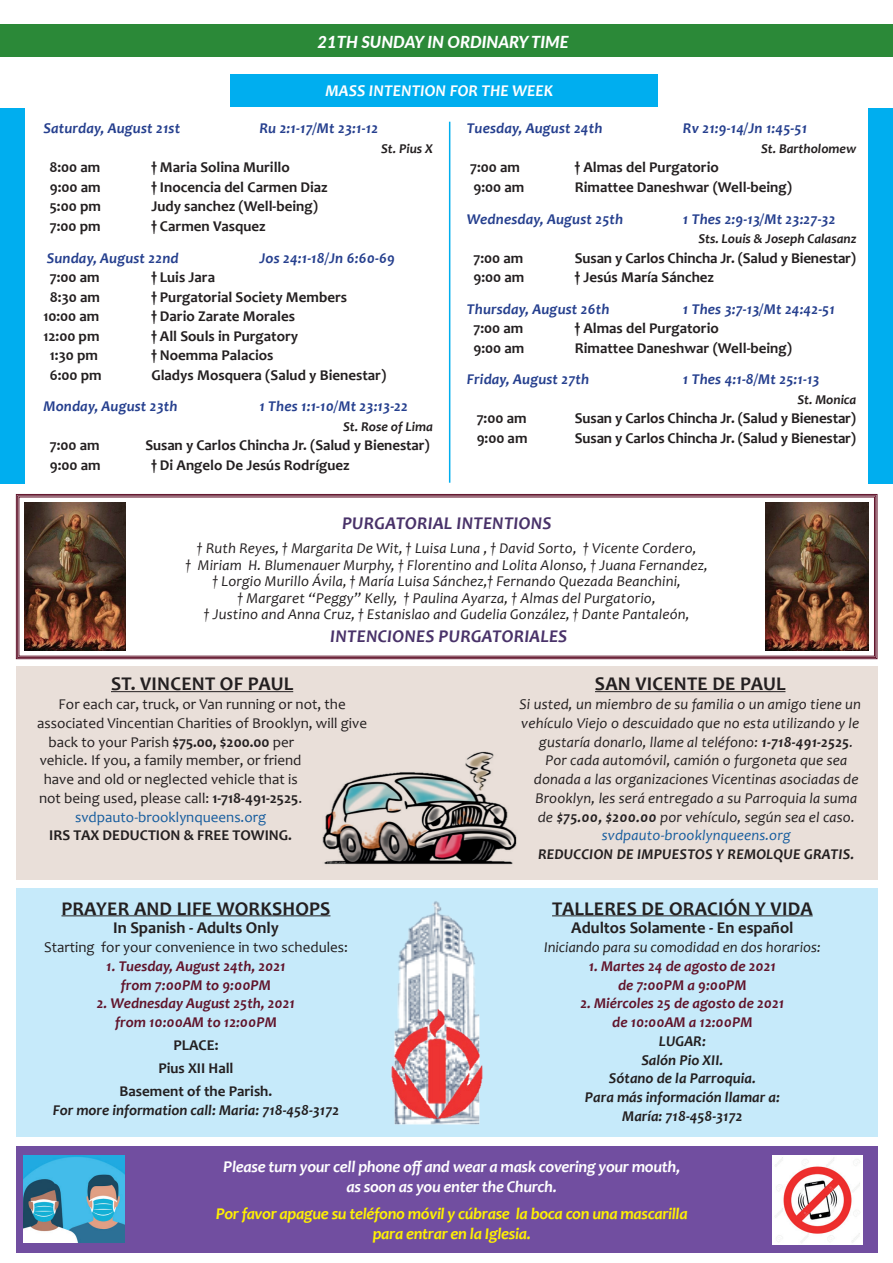
<style>
.page{position:relative;width:893px;height:1263px;background:#fff}
.page>*{position:absolute;margin:0;border:0;box-sizing:border-box;transform-origin:0 0}
.t1{font:700 19.5px "Candara";letter-spacing:.01em;color:#231f20}
.t2{font:italic 700 18px "Candara";letter-spacing:.01em;color:#493269}
.t3{font:italic 700 16.5px/19.8px "Candara";letter-spacing:-.02em;color:#fff;text-align:center}
.t4{font:italic 700 16.5px/19.8px "Candara";letter-spacing:-.02em;color:#fff101;text-align:center}
.t5{font:700 16.5px "Candara";color:#231f20}
.t6{font:italic 800 16.5px "Lato";color:#fff}
.t7{font:italic 700 16.5px "Candara";color:#fff}
.t8{font:700 15px/23px "Candara";color:#231f20;text-align:center}
.t9{font:italic 15px/16.5px "Candara";letter-spacing:.01em;color:#231f20;text-align:center}
.t10{font:italic 700 15px "Candara";letter-spacing:.01em;color:#253f8e}
.t11{font:15px "Candara";color:#231f20}
.t12{font:italic 700 15px/18.8px "Candara";color:#61142b;text-align:center}
.t13{font:italic 700 15px/18.8px "Candara";color:#231f20;text-align:center}
.t14{font:italic 15px "Candara";letter-spacing:.01em;color:#175d9e}
.t15{font:15px "Candara";color:#175d9e}
.t16{font:italic 700 13.5px "Candara";color:#231f20}
.s1{font-weight:700}
</style>
<div class="page">
<div style="left:230px;top:74px;width:427px;height:33px;background:#00aeef"></div>
<div style="left:0;top:108px;width:25px;height:376px;background:#00aeef"></div>
<div style="left:868px;top:108px;width:25px;height:376px;background:#00aeef"></div>
<hr style="left:449px;top:122px;width:1px;height:361px;background:#00aeef">
<svg style="left:16px;top:494px;width:861px;height:165px"></svg>
<div style="left:17px;top:495px;width:859px;height:163px;border:1px solid #61142b"></div>
<img style="left:25px;top:503px;width:100px;height:148px">
<img style="left:765px;top:503px;width:103px;height:148px">
<div style="left:16px;top:1145px;width:861px;height:107px;background:#714ea0"></div>
<img style="left:24px;top:1156px;width:100px;height:86px">
<img style="left:773px;top:1155px;width:89px;height:89px">
<div style="left:0;top:24px;width:893px;height:33px;background:#2b8938"></div>
<div style="left:16px;top:889px;width:861px;height:248px;background:#c6eafa"></div>
<hr style="left:552px;top:915px;width:261px;height:1px;background:#231f20">
<hr style="left:61px;top:915px;width:269px;height:1px;background:#231f20">
<img style="left:395px;top:901px;width:84px;height:224px">
<img style="left:391px;top:1003px;width:92px;height:121px">
<div style="left:16px;top:667px;width:861px;height:213px;background:#e9dfd9"></div>
<hr style="left:595px;top:691px;width:190px;height:1px;background:#231f20">
<hr style="left:111px;top:691px;width:182px;height:1px;background:#231f20">
<img style="left:322px;top:751px;width:195px;height:114px">
<p class="t6" style="left:318px;top:29px;width:253px">21TH SUNDAY IN ORDINARY TIME</p>
<p class="t7" style="left:326px;top:81px;width:229px">MASS INTENTION FOR THE WEEK</p>
<p class="t10" style="left:43px;top:119px;width:138px">Saturday, August 21st</p>
<p class="t10" style="left:259px;top:119px;width:120px">Ru 2:1-17/Mt 23:1-12</p>
<p class="t16" style="left:381px;top:140px;width:53px">St. Pius X</p>
<p class="t8" style="left:49px;top:156px;width:52px">8:00 am</p>
<p class="t8" style="left:151px;top:156px;width:140px">† Maria Solina Murillo</p>
<p class="t8" style="left:50px;top:175px;width:52px">9:00 am</p>
<p class="t8" style="left:151px;top:175px;width:178px">† Inocencia del Carmen Diaz</p>
<p class="t8" style="left:50px;top:195px;width:53px">5:00 pm</p>
<p class="t8" style="left:151px;top:195px;width:168px">Judy sanchez (Well-being)</p>
<p class="t8" style="left:50px;top:214px;width:52px">7:00 pm</p>
<p class="t8" style="left:151px;top:214px;width:116px">† Carmen Vasquez</p>
<p class="t10" style="left:47px;top:248px;width:134px">Sunday, August 22nd</p>
<p class="t10" style="left:259px;top:248px;width:137px">Jos 24:1-18/Jn 6:60-69</p>
<p class="t8" style="left:50px;top:265px;width:51px">7:00 am</p>
<p class="t8" style="left:151px;top:265px;width:65px">† Luis Jara</p>
<p class="t8" style="left:50px;top:285px;width:51px">8:30 am</p>
<p class="t8" style="left:151px;top:285px;width:197px">† Purgatorial Society Members</p>
<p class="t8" style="left:43px;top:304px;width:57px">10:00 am</p>
<p class="t8" style="left:151px;top:304px;width:145px">† Dario Zarate Morales</p>
<p class="t8" style="left:43px;top:324px;width:58px">12:00 pm</p>
<p class="t8" style="left:151px;top:324px;width:148px">† All Souls in Purgatory</p>
<p class="t8" style="left:50px;top:343px;width:49px">1:30 pm</p>
<p class="t8" style="left:151px;top:343px;width:124px">† Noemma Palacios</p>
<p class="t8" style="left:50px;top:363px;width:53px">6:00 pm</p>
<p class="t8" style="left:151px;top:363px;width:236px">Gladys Mosquera (Salud y Bienestar)</p>
<p class="t10" style="left:43px;top:397px;width:136px">Monday, August 23th</p>
<p class="t10" style="left:259px;top:397px;width:150px">1 Thes 1:1-10/Mt 23:13-22</p>
<p class="t16" style="left:343px;top:418px;width:91px">St. Rose of Lima</p>
<p class="t8" style="left:50px;top:433px;width:51px">7:00 am</p>
<p class="t8" style="left:145px;top:433px;width:286px">Susan y Carlos Chincha Jr. (Salud y Bienestar)</p>
<p class="t8" style="left:50px;top:453px;width:52px">9:00 am</p>
<p class="t8" style="left:151px;top:453px;width:200px">† Di Angelo De Jesús Rodríguez</p>
<p class="t10" style="left:467px;top:119px;width:137px">Tuesday, August 24th</p>
<p class="t10" style="left:683px;top:119px;width:126px">Rv 21:9-14/Jn 1:45-51</p>
<p class="t16" style="left:761px;top:140px;width:97px">St. Bartholomew</p>
<p class="t8" style="left:470px;top:156px;width:51px">7:00 am</p>
<p class="t8" style="left:575px;top:156px;width:145px">† Almas del Purgatorio</p>
<p class="t8" style="left:473px;top:175px;width:52px">9:00 am</p>
<p class="t8" style="left:575px;top:175px;width:219px">Rimattee Daneshwar (Well-being)</p>
<p class="t10" style="left:467px;top:209px;width:158px">Wednesday, August 25th</p>
<p class="t10" style="left:683px;top:209px;width:154px">1 Thes 2:9-13/Mt 23:27-32</p>
<p class="t16" style="left:698px;top:230px;width:160px">Sts. Louis &amp; Joseph Calasanz</p>
<p class="t8" style="left:473px;top:246px;width:51px">7:00 am</p>
<p class="t8" style="left:575px;top:246px;width:283px">Susan y Carlos Chincha Jr. (Salud y Bienestar)</p>
<p class="t8" style="left:473px;top:265px;width:52px">9:00 am</p>
<p class="t8" style="left:575px;top:265px;width:141px">† Jesús María Sánchez</p>
<p class="t10" style="left:467px;top:299px;width:144px">Thursday, August 26th</p>
<p class="t10" style="left:683px;top:299px;width:154px">1 Thes 3:7-13/Mt 24:42-51</p>
<p class="t8" style="left:473px;top:316px;width:51px">7:00 am</p>
<p class="t8" style="left:575px;top:316px;width:145px">† Almas del Purgatorio</p>
<p class="t8" style="left:473px;top:336px;width:52px">9:00 am</p>
<p class="t8" style="left:575px;top:336px;width:219px">Rimattee Daneshwar (Well-being)</p>
<p class="t10" style="left:467px;top:370px;width:124px">Friday, August 27th</p>
<p class="t10" style="left:683px;top:370px;width:138px">1 Thes 4:1-8/Mt 25:1-13</p>
<p class="t16" style="left:797px;top:391px;width:61px">St. Monica</p>
<p class="t8" style="left:477px;top:406px;width:51px">7:00 am</p>
<p class="t8" style="left:575px;top:406px;width:283px">Susan y Carlos Chincha Jr. (Salud y Bienestar)</p>
<p class="t8" style="left:477px;top:426px;width:52px">9:00 am</p>
<p class="t8" style="left:575px;top:426px;width:283px">Susan y Carlos Chincha Jr. (Salud y Bienestar)</p>
<p class="t2" style="left:342px;top:512px;width:211px">PURGATORIAL INTENTIONS</p>
<p class="t9" style="left:186px;top:540px;width:523px">† Ruth Reyes, † Margarita De Wit, † Luisa Luna , † David Sorto, † Vicente Cordero,<br>† Miriam H. Blumenauer Murphy, † Florentino and Lolita Alonso, † Juana Fernandez, † Lorgio Murillo Ávila, † María Luisa Sánchez,† Fernando Quezada Beanchini,<br>† Margaret “Peggy” Kelly, † Paulina Ayarza, † Almas del Purgatorio,<br>† Justino and Anna Cruz, † Estanislao and Gudelia González, † Dante Pantaleón,</p>
<p class="t2" style="left:330px;top:624px;width:239px">INTENCIONES PURGATORIALES</p>
<h1 class="t1" style="left:111px;top:672px;width:184px">ST. VINCENT OF PAUL</h1>
<p class="t11" style="left:59px;top:695px;width:289px">For each car, truck, or Van running or not, the</p>
<p class="t11" style="left:37px;top:714px;width:331px">associated Vincentian Charities of Brooklyn, will give</p>
<p class="t11" style="left:48px;top:732px;width:247px">back to your Parish <span class="s1">$75.00, $200.00</span> per</p>
<p class="t11" style="left:40px;top:751px;width:263px">vehicle. If you, a family member, or friend</p>
<p class="t11" style="left:44px;top:770px;width:255px">have and old or neglected vehicle that is</p>
<p class="t11" style="left:39px;top:789px;width:265px">not being used, please call: <span class="s1">1-718-491-2525</span>.</p>
<p class="t15" style="left:75px;top:807px;width:193px">svdpauto-brooklynqueens.org</p>
<p class="t8" style="left:49px;top:824px;width:244px">IRS TAX DEDUCTION &amp; FREE TOWING.</p>
<h1 class="t1" style="left:61px;top:896px;width:271px">PRAYER AND LIFE WORKSHOPS</h1>
<p class="t5" style="left:113px;top:918px;width:167px">In Spanish - Adults Only</p>
<p class="t11" style="left:44px;top:938px;width:305px">Starting for your convenience in two schedules:</p>
<p class="t12" style="left:106px;top:956px;width:181px">1. Tuesday, August 24th, 2021 from 7:00PM to 9:00PM</p>
<p class="t12" style="left:97px;top:994px;width:200px">2. Wednesday August 25th, 2021 from 10:00AM to 12:00PM</p>
<p class="t8" style="left:120px;top:1033px;width:154px">PLACE:<br>Pius XII Hall<br>Basement of the Parish.</p>
<p class="t13" style="left:53px;top:1100px;width:288px">For more information call: Maria: 718-458-3172</p>
<h1 class="t1" style="left:595px;top:672px;width:192px">SAN VICENTE DE PAUL</h1>
<p class="t9" style="left:519px;top:696px;width:343px">Si usted, un miembro de su familia o un amigo tiene un</p>
<p class="t9" style="left:521px;top:715px;width:340px">vehículo Viejo o descuidado que no esta utilizando y le</p>
<p class="t9" style="left:539px;top:733px;width:315px">gustaría donarlo, llame al teléfono: <span class="s1">1-718-491-2525</span>.</p>
<p class="t9" style="left:545px;top:752px;width:303px">Por cada automóvil, camión o furgoneta que sea</p>
<p class="t9" style="left:534px;top:771px;width:326px">donada a las organizaciones Vicentinas asociadas de</p>
<p class="t9" style="left:535px;top:790px;width:323px">Brooklyn, les será entregado a su Parroquia la suma</p>
<p class="t9" style="left:538px;top:808px;width:319px">de <span class="s1">$75.00, $200.00</span> por vehículo, según sea el caso.</p>
<p class="t14" style="left:602px;top:826px;width:190px">svdpauto-brooklynqueens.org</p>
<p class="t13" style="left:538px;top:845px;width:318px">REDUCCION DE IMPUESTOS Y REMOLQUE GRATIS.</p>
<h1 class="t1" style="left:552px;top:896px;width:262px">TALLERES DE ORACIÓN Y VIDA</h1>
<p class="t5" style="left:571px;top:918px;width:224px">Adultos Solamente - En español</p>
<p class="t9" style="left:544px;top:939px;width:278px">Iniciando para su comodidad en dos horarios:</p>
<p class="t12" style="left:589px;top:956px;width:189px">1. Martes 24 de agosto de 2021 de 7:00PM a 9:00PM</p>
<p class="t12" style="left:580px;top:994px;width:205px">2. Miércoles 25 de agosto de 2021 de 10:00AM a 12:00PM</p>
<p class="t13" style="left:585px;top:1031px;width:196px">LUGAR:<br>Salón Pio XII.<br>Sótano de la Parroquia.<br>Para más información llamar a:<br>María: 718-458-3172</p>
<p class="t3" style="left:223px;top:1157px;width:458px">Please turn your cell phone off and wear a mask covering your mouth, as soon as you enter the Church.</p>
<p class="t4" style="left:216px;top:1204px;width:474px">Por favor apague su teléfono móvil y cúbrase la boca con una mascarilla para entrar en la Iglesia.</p>
</div>
